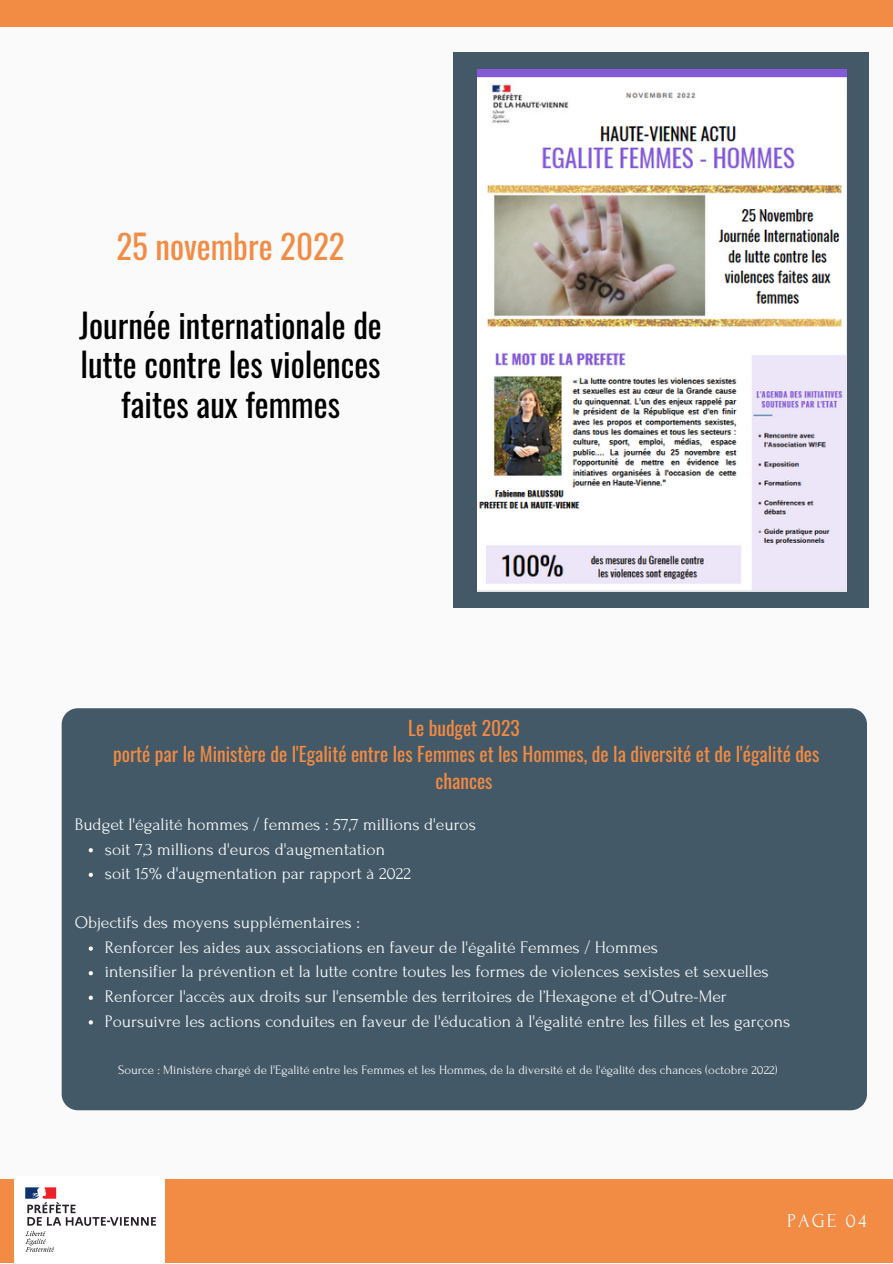
<style>
.page{position:relative;width:893px;height:1264px;background:#fff}
.page>*{position:absolute;margin:0;border:0;box-sizing:border-box;transform-origin:0 0}
.t1{font:33px/39.3px "Oswald";color:#000;text-align:center}
.t2{font:33px "Oswald";color:#f28b43}
.t3{font:19.8px "Forum";letter-spacing:.1em;color:#fafafa}
.t4{font:19.5px/27px "Oswald";color:#f28b43;text-align:center}
.t5{font:17.55px "Forum";color:#fafafa}
.t6{font:12.75px "Forum";color:#fafafa}
</style>
<div class="page">
<div style="left:0;top:0;width:892px;height:1262px;background:#fafafa"></div>
<div style="left:0;top:1179px;width:892px;height:83px;background:#f28b43"></div>
<div style="left:454px;top:53px;width:414px;height:555px;background:#435967"></div>
<img style="left:14px;top:1179px;width:150px;height:83px">
<div style="left:62px;top:708px;width:804px;height:402px;background:#435967;border-radius:16px"></div>
<img style="left:477px;top:70px;width:369px;height:521px">
<div style="left:0;top:0;width:892px;height:27px;background:#f28b43"></div>
<svg style="left:89px;top:848px;width:4px;height:4px"></svg>
<svg style="left:89px;top:872px;width:4px;height:5px"></svg>
<svg style="left:89px;top:946px;width:4px;height:4px"></svg>
<svg style="left:89px;top:971px;width:4px;height:4px"></svg>
<svg style="left:89px;top:995px;width:4px;height:4px"></svg>
<svg style="left:89px;top:1020px;width:4px;height:4px"></svg>
<p class="t2" style="left:116px;top:221px;width:230px">25 novembre 2022</p>
<p class="t1" style="left:79px;top:304px;width:304px">Journée internationale de lutte contre les violences faites aux femmes</p>
<p class="t4" style="left:408px;top:713px;width:113px">Le budget 2023</p>
<p class="t4" style="left:113px;top:740px;width:707px">porté par le Ministère de l'Egalité entre les Femmes et les Hommes, de la diversité et de l'égalité des chances</p>
<p class="t5" style="left:75px;top:815px;width:403px">Budget l'égalité hommes / femmes : 57,7 millions d'euros</p>
<p class="t5" style="left:105px;top:839px;width:282px">soit 7,3 millions d'euros d'augmentation</p>
<p class="t5" style="left:105px;top:864px;width:308px">soit 15% d'augmentation par rapport à 2022</p>
<p class="t5" style="left:75px;top:913px;width:286px">Objectifs des moyens supplémentaires :</p>
<p class="t5" style="left:105px;top:937px;width:555px">Renforcer les aides aux associations en faveur de l'égalité Femmes / Hommes</p>
<p class="t5" style="left:105px;top:962px;width:665px">intensifier la prévention et la lutte contre toutes les formes de violences sexistes et sexuelles</p>
<p class="t5" style="left:105px;top:987px;width:623px">Renforcer l'accès aux droits sur l'ensemble des territoires de l’Hexagone et d'Outre-Mer</p>
<p class="t5" style="left:105px;top:1011px;width:687px">Poursuivre les actions conduites en faveur de l'éducation à l'égalité entre les filles et les garçons</p>
<p class="t6" style="left:118px;top:1062px;width:661px">Source : Ministère chargé de l'Egalité entre les Femmes et les Hommes, de la diversité et de l'égalité des chances (octobre 2022)</p>
<p class="t3" style="left:787px;top:1209px;width:81px">PAGE 04</p>
</div>
